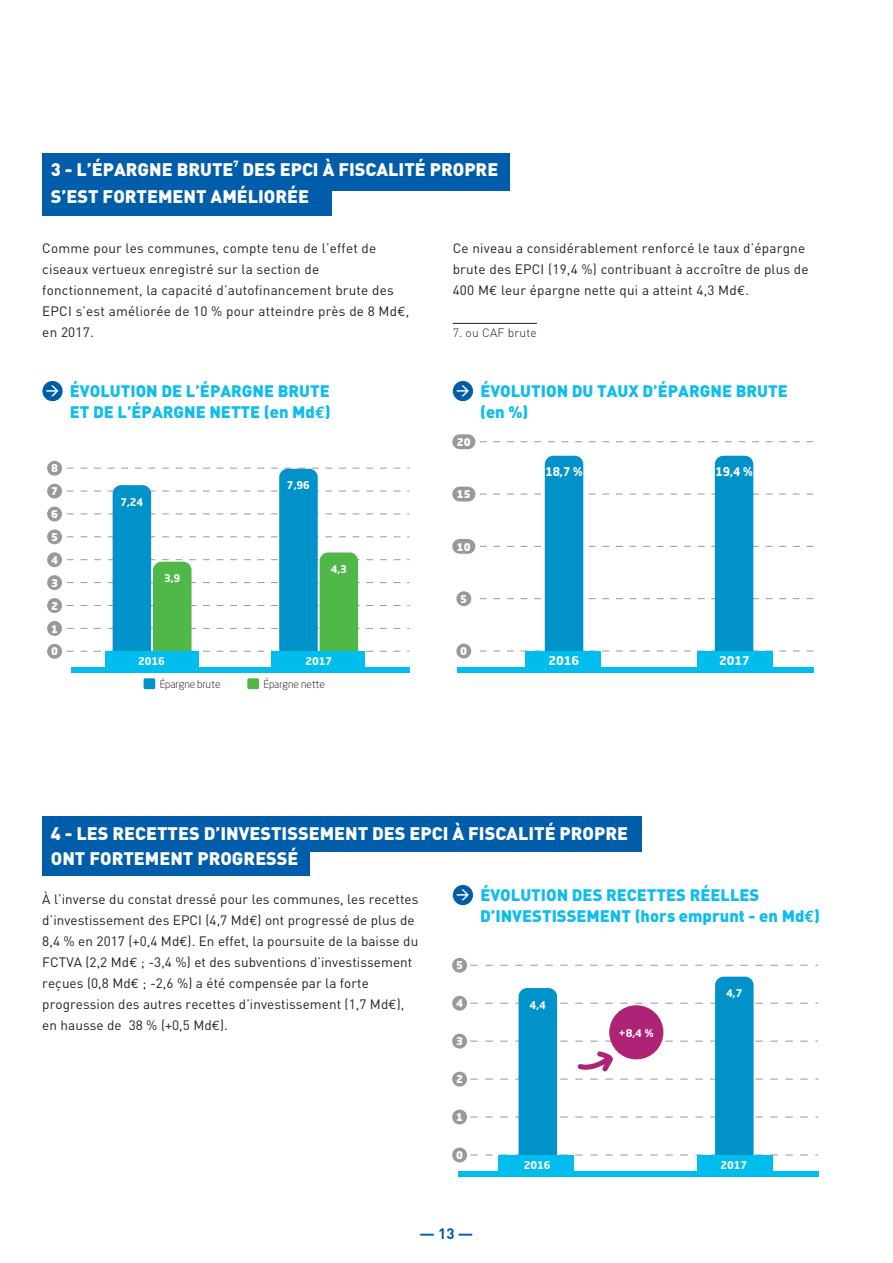
<style>
.page{position:relative;width:893px;height:1263px;background:#fff}
.page>*{position:absolute;margin:0;border:0;box-sizing:border-box;transform-origin:0 0}
.t1{font:900 18px/27px "DIN";color:#fff}
.t2{font:900 16.5px/21px "DIN";color:#0ebcee}
.t3{font:700 15px "DIN";color:#005daa}
.t4{font:13.5px/21px "DIN";letter-spacing:.015em;color:#231f20}
.t5{font:300 12px "DIN";letter-spacing:.015em;color:#231f20}
.t6{font:700 12px "Neo Sans Pro";letter-spacing:-.005em;color:#fff;scale:.95 1}
.t7{font:700 12px "Neo Sans Pro";letter-spacing:-.005em;color:#fff}
.t8{font:700 10.5px "Neo Sans Pro";letter-spacing:-.005em;color:#fff}
.t9{font:300 10.5px "Neo Sans Pro";letter-spacing:-.005em;color:#000}
.t10{font:900 10.5px "Neo Sans Pro";color:#fff}
.t11{font:900 9px "DIN";color:#fff}
.s1{font-family:"Euro Mono"}
.s2{font-family:"Euro Mono";font-weight:700}
</style>
<div class="page">
<hr style="left:453px;top:323px;width:84px;height:1px;background:#231f20">
<svg style="left:42px;top:381px;width:21px;height:20px"></svg>
<svg style="left:46px;top:385px;width:12px;height:11px"></svg>
<div style="left:47px;top:644px;width:15px;height:15px;background:#999;border-radius:50%"></div>
<div style="left:47px;top:621px;width:15px;height:15px;background:#999;border-radius:50%"></div>
<div style="left:47px;top:598px;width:15px;height:15px;background:#999;border-radius:50%"></div>
<div style="left:47px;top:575px;width:15px;height:15px;background:#999;border-radius:50%"></div>
<div style="left:47px;top:552px;width:15px;height:15px;background:#999;border-radius:50%"></div>
<div style="left:47px;top:529px;width:15px;height:15px;background:#999;border-radius:50%"></div>
<div style="left:47px;top:507px;width:15px;height:14px;background:#999;border-radius:50%"></div>
<div style="left:47px;top:484px;width:15px;height:15px;background:#999;border-radius:50%"></div>
<div style="left:47px;top:461px;width:15px;height:15px;background:#999;border-radius:50%"></div>
<svg style="left:67px;top:651px;width:342px;height:1px"></svg>
<svg style="left:67px;top:628px;width:342px;height:1px"></svg>
<svg style="left:67px;top:605px;width:342px;height:1px"></svg>
<svg style="left:67px;top:582px;width:342px;height:1px"></svg>
<svg style="left:67px;top:559px;width:342px;height:1px"></svg>
<svg style="left:67px;top:537px;width:342px;height:1px"></svg>
<svg style="left:67px;top:514px;width:342px;height:1px"></svg>
<svg style="left:67px;top:491px;width:342px;height:1px"></svg>
<svg style="left:67px;top:468px;width:342px;height:1px"></svg>
<div style="left:113px;top:485px;width:38px;height:181px;background:#0092c8;border-radius:9px"></div>
<div style="left:153px;top:562px;width:38px;height:104px;background:#50b848;border-radius:9px"></div>
<div style="left:279px;top:469px;width:39px;height:196px;background:#0092c8;border-radius:9px"></div>
<div style="left:320px;top:552px;width:38px;height:113px;background:#50b848;border-radius:9px"></div>
<div style="left:144px;top:678px;width:11px;height:11px;background:#0092c8;border-radius:2px"></div>
<div style="left:247px;top:678px;width:12px;height:11px;background:#50b848;border-radius:2px"></div>
<div style="left:271px;top:651px;width:94px;height:22px;background:#00bded"></div>
<div style="left:105px;top:651px;width:94px;height:22px;background:#00bded"></div>
<div style="left:71px;top:668px;width:339px;height:5px;background:#00bded"></div>
<div style="left:453px;top:381px;width:20px;height:20px;background:#005daa;border-radius:50%"></div>
<svg style="left:457px;top:385px;width:12px;height:11px"></svg>
<div style="left:456px;top:644px;width:15px;height:14px;background:#999;border-radius:50%"></div>
<div style="left:456px;top:591px;width:15px;height:15px;background:#999;border-radius:50%"></div>
<svg style="left:480px;top:651px;width:334px;height:1px"></svg>
<svg style="left:480px;top:598px;width:334px;height:1px"></svg>
<svg style="left:480px;top:546px;width:334px;height:1px"></svg>
<svg style="left:480px;top:494px;width:334px;height:1px"></svg>
<svg style="left:480px;top:441px;width:334px;height:1px"></svg>
<div style="left:545px;top:456px;width:38px;height:205px;background:#0092c8;border-radius:9px"></div>
<div style="left:715px;top:456px;width:38px;height:208px;background:#0092c8;border-radius:9px"></div>
<div style="left:452px;top:434px;width:23px;height:15px;background:#999;border-radius:7px"></div>
<div style="left:452px;top:487px;width:23px;height:15px;background:#999;border-radius:7px"></div>
<div style="left:452px;top:539px;width:23px;height:15px;background:#999;border-radius:7px"></div>
<div style="left:525px;top:651px;width:75px;height:22px;background:#00bded"></div>
<div style="left:697px;top:651px;width:76px;height:22px;background:#00bded"></div>
<div style="left:458px;top:668px;width:356px;height:5px;background:#00bded"></div>
<div style="left:453px;top:885px;width:20px;height:20px;background:#005daa;border-radius:50%"></div>
<svg style="left:457px;top:889px;width:12px;height:11px"></svg>
<div style="left:452px;top:1148px;width:15px;height:14px;background:#999;border-radius:50%"></div>
<div style="left:452px;top:1110px;width:15px;height:15px;background:#999;border-radius:50%"></div>
<div style="left:452px;top:1072px;width:15px;height:15px;background:#999;border-radius:50%"></div>
<div style="left:452px;top:1034px;width:15px;height:15px;background:#999;border-radius:50%"></div>
<div style="left:452px;top:996px;width:15px;height:15px;background:#999;border-radius:50%"></div>
<div style="left:452px;top:958px;width:15px;height:15px;background:#999;border-radius:50%"></div>
<svg style="left:470px;top:1155px;width:348px;height:1px"></svg>
<svg style="left:470px;top:1117px;width:348px;height:1px"></svg>
<svg style="left:470px;top:1079px;width:348px;height:1px"></svg>
<svg style="left:470px;top:1041px;width:348px;height:1px"></svg>
<svg style="left:470px;top:1003px;width:348px;height:1px"></svg>
<svg style="left:470px;top:965px;width:348px;height:1px"></svg>
<div style="left:518px;top:988px;width:39px;height:181px;background:#0092c8;border-radius:9px"></div>
<div style="left:715px;top:977px;width:38px;height:191px;background:#0092c8;border-radius:9px"></div>
<svg style="left:578px;top:1051px;width:35px;height:20px"></svg>
<div style="left:609px;top:1005px;width:54px;height:54px;background:#ae2376;border-radius:50%"></div>
<div style="left:498px;top:1155px;width:76px;height:22px;background:#00bded"></div>
<div style="left:697px;top:1155px;width:76px;height:22px;background:#00bded"></div>
<div style="left:458px;top:1172px;width:361px;height:5px;background:#00bded"></div>
<div style="left:42px;top:153px;width:468px;height:38px;background:#005daa"></div>
<div style="left:42px;top:181px;width:290px;height:34px;background:#005daa"></div>
<div style="left:42px;top:816px;width:600px;height:35px;background:#005daa"></div>
<div style="left:42px;top:841px;width:268px;height:34px;background:#005daa"></div>
<h1 class="t1" style="left:51px;top:158px;width:449px;text-indent:192px">DES EPCI À FISCALITÉ PROPRE<br>S’EST FORTEMENT AMÉLIORÉE</h1>
<h1 class="t1" style="left:51px;top:158px;width:184px">3 - L’ÉPARGNE BRUTE</h1>
<p class="t11" style="left:233px;top:161px;width:7px">7</p>
<p class="t4" style="left:42px;top:239px;width:368px">Comme pour les communes, compte tenu de l’effet de ciseaux vertueux enregistré sur la section de fonctionnement, la capacité d’autofinancement brute des EPCI s’est améliorée de 10 % pour atteindre près de 8 Md<span class="s1">€</span>, en 2017.</p>
<p class="t4" style="left:453px;top:239px;width:357px">Ce niveau a considérablement renforcé le taux d’épargne brute des EPCI (19,4 %) contribuant à accroître de plus de<br>400 M<span class="s1">€</span> leur épargne nette qui a atteint 4,3 Md<span class="s1">€</span>.</p>
<p class="t5" style="left:453px;top:328px;width:86px">7. ou CAF brute</p>
<p class="t2" style="left:70px;top:382px;width:263px">ÉVOLUTION DE L’ÉPARGNE BRUTE<br>ET DE L’ÉPARGNE NETTE (en Md<span class="s2">€</span>)</p>
<p class="t10" style="left:51px;top:463px;width:8px">8</p>
<p class="t10" style="left:51px;top:485px;width:8px">7</p>
<p class="t10" style="left:51px;top:508px;width:8px">6</p>
<p class="t10" style="left:51px;top:531px;width:8px">5</p>
<p class="t10" style="left:51px;top:554px;width:8px">4</p>
<p class="t10" style="left:51px;top:577px;width:8px">3</p>
<p class="t10" style="left:51px;top:600px;width:8px">2</p>
<p class="t10" style="left:51px;top:623px;width:8px">1</p>
<p class="t10" style="left:51px;top:646px;width:8px">0</p>
<p class="t8" style="left:120px;top:496px;width:25px">7,24</p>
<p class="t8" style="left:164px;top:573px;width:18px">3,9</p>
<p class="t8" style="left:287px;top:480px;width:25px">7,96</p>
<p class="t8" style="left:331px;top:563px;width:18px">4,3</p>
<p class="t8" style="left:138px;top:655px;width:28px">2016</p>
<p class="t8" style="left:305px;top:655px;width:28px">2017</p>
<p class="t9" style="left:160px;top:680px;width:62px">Épargne brute</p>
<p class="t9" style="left:264px;top:680px;width:63px">Épargne nette</p>
<p class="t10" style="left:457px;top:436px;width:15px">20</p>
<p class="t10" style="left:457px;top:488px;width:15px">15</p>
<p class="t2" style="left:480px;top:382px;width:309px">ÉVOLUTION DU TAUX D’ÉPARGNE BRUTE (en %)</p>
<p class="t6" style="left:545px;top:465px;width:41px">18,7 %</p>
<p class="t6" style="left:715px;top:465px;width:41px">19,4 %</p>
<p class="t10" style="left:457px;top:541px;width:15px">10</p>
<p class="t10" style="left:460px;top:593px;width:8px">5</p>
<p class="t10" style="left:460px;top:645px;width:8px">0</p>
<p class="t7" style="left:549px;top:654px;width:32px">2016</p>
<p class="t7" style="left:719px;top:654px;width:32px">2017</p>
<h1 class="t1" style="left:51px;top:822px;width:579px;line-height:25.5px">4 - LES RECETTES D’INVESTISSEMENT DES EPCI À FISCALITÉ PROPRE<br>ONT FORTEMENT PROGRESSÉ</h1>
<p class="t4" style="left:42px;top:890px;width:378px">À l’inverse du constat dressé pour les communes, les recettes d’investissement des EPCI (4,7 Md<span class="s1">€</span>) ont progressé de plus de 8,4 % en 2017 (+0,4 Md<span class="s1">€</span>). En effet, la poursuite de la baisse du FCTVA (2,2 Md<span class="s1">€</span> ; -3,4 %) et des subventions d’investissement reçues (0,8 Md<span class="s1">€</span> ; -2,6 %) a été compensée par la forte progression des autres recettes d’investissement (1,7 Md<span class="s1">€</span>), en hausse de 38 % (+0,5 Md<span class="s1">€</span>).</p>
<p class="t2" style="left:480px;top:886px;width:341px">ÉVOLUTION DES RECETTES RÉELLES<br>D’INVESTISSEMENT (hors emprunt - en Md<span class="s2">€</span>)</p>
<p class="t10" style="left:456px;top:960px;width:8px">5</p>
<p class="t8" style="left:726px;top:988px;width:18px">4,7</p>
<p class="t10" style="left:456px;top:998px;width:8px">4</p>
<p class="t8" style="left:530px;top:999px;width:18px">4,4</p>
<p class="t8" style="left:619px;top:1027px;width:36px">+8,4 %</p>
<p class="t10" style="left:456px;top:1036px;width:8px">3</p>
<p class="t10" style="left:456px;top:1073px;width:8px">2</p>
<p class="t10" style="left:456px;top:1111px;width:8px">1</p>
<p class="t10" style="left:456px;top:1149px;width:8px">0</p>
<p class="t3" style="left:419px;top:1228px;width:55px">— 13 —</p>
<p class="t8" style="left:524px;top:1159px;width:28px">2016</p>
<p class="t8" style="left:720px;top:1159px;width:28px">2017</p>
</div>
